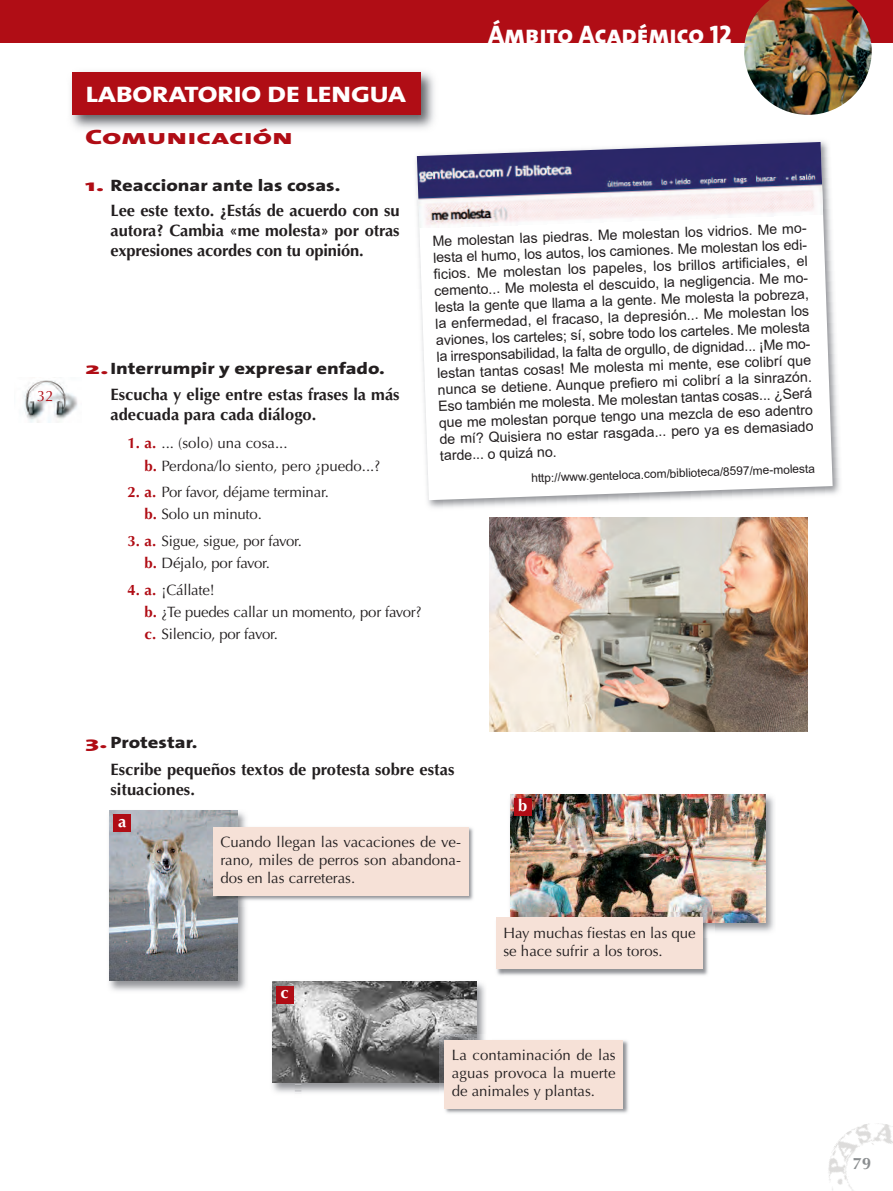
<style>
.page{position:relative;width:893px;height:1191px;background:#fff}
.page>*{position:absolute;margin:0;border:0;box-sizing:border-box;transform-origin:0 0}
.t1{font:25.5px "The Sans Extra Bold Caps";color:#fff}
.t2{font:800 22.5px "The Sans";color:#fff;scale:1.25 1}
.t3{font:21px "The Sans Extra Bold Caps";color:#b00d15;scale:1.5 1}
.t4{font:700 16.5px/19.8px "Optima LT Std";color:#231f20}
.t5{font:800 16.5px "The Sans";color:#231f20;scale:1.25 1}
.t6{font:700 16.5px "Optima LT Std";color:#fff}
.t7{font:700 16.5px "Optima LT Std";color:#8b8e90}
.t8{font:15px/22.2px "Optima LT Std";color:#231f20}
.t9{font:15px "Optima LT Std";color:#b00d15}
.t10{font:14.25px/16.5px "Arial";color:#231f20;text-align:justify}
.t11{font:12px "Arial";color:#231f20}
.s1{color:#b00d15}
.s2{font-weight:700;color:#b00d15}
</style>
<div class="page">
<img style="left:489px;top:518px;width:319px;height:213px">
<img style="left:828px;top:1123px;width:65px;height:68px">
<img style="left:71px;top:71px;width:363px;height:58px">
<div style="left:72px;top:72px;width:349px;height:43px;background:#b00d15"></div>
<img style="left:23px;top:380px;width:55px;height:42px">
<div style="left:0;top:0;width:893px;height:43px;background:#b00d15"></div>
<img style="left:744px;top:0;width:128px;height:115px">
<img style="left:415px;top:141px;width:425px;height:367px">
<svg style="left:417px;top:142px;width:416px;height:358px"></svg>
<img style="left:417px;top:142px;width:406px;height:86px">
<img style="left:109px;top:810px;width:137px;height:181px">
<img style="left:110px;top:810px;width:127px;height:170px">
<div style="left:114px;top:814px;width:17px;height:17px;background:#b00d15"></div>
<img style="left:208px;top:821px;width:265px;height:86px">
<div style="left:213px;top:827px;width:255px;height:68px;background:#f6e1d7"></div>
<img style="left:714px;top:794px;width:60px;height:138px">
<img style="left:510px;top:794px;width:255px;height:128px">
<div style="left:514px;top:799px;width:17px;height:17px;background:#b00d15"></div>
<img style="left:496px;top:912px;width:218px;height:64px">
<div style="left:496px;top:918px;width:207px;height:51px;background:#f6e1d7"></div>
<img style="left:272px;top:981px;width:213px;height:113px">
<img style="left:272px;top:981px;width:204px;height:101px">
<div style="left:276px;top:986px;width:17px;height:17px;background:#b00d15"></div>
<img style="left:439px;top:1034px;width:190px;height:79px">
<div style="left:444px;top:1040px;width:179px;height:68px;background:#f6e1d7"></div>
<p class="t9" style="left:37px;top:390px;width:18px">32</p>
<h1 class="t1" style="left:488px;top:25px;width:245px">Ámbito Académico 12</h1>
<h2 class="t2" style="left:86px;top:86px;width:258px">LABORATORIO DE LENGUA</h2>
<h3 class="t3" style="left:85px;top:130px;width:140px">Comunicación</h3>
<p class="t5" style="left:85px;top:179px;width:206px"><span class="s1">1.</span> Reaccionar ante las cosas.</p>
<p class="t4" style="left:111px;top:202px;width:291px;text-align:justify">Lee este texto. ¿Estás de acuerdo con su autora? Cambia «me molesta» por otras expresiones acordes con tu opinión.</p>
<p class="t5" style="left:85px;top:362px;width:241px"><span class="s1">2.</span>Interrumpir y expresar enfado.</p>
<p class="t4" style="left:111px;top:386px;width:291px">Escucha y elige entre estas frases la más adecuada para cada diálogo.</p>
<p class="t8" style="left:145px;top:433px;width:237px;text-indent:-17px"><span class="s2">1. a.</span> ... (solo) una cosa...<br><span class="s2">b.</span> Perdona/lo siento, pero ¿puedo...?</p>
<p class="t8" style="left:145px;top:482px;width:186px;text-indent:-17px"><span class="s2">2. a.</span> Por favor, déjame terminar. <span class="s2">b.</span> Solo un minuto.</p>
<p class="t8" style="left:145px;top:531px;width:159px;text-indent:-17px"><span class="s2">3. a.</span> Sigue, sigue, por favor. <span class="s2">b.</span> Déjalo, por favor.</p>
<p class="t8" style="left:145px;top:580px;width:278px;text-indent:-17px"><span class="s2">4. a.</span> ¡Cállate!<br><span class="s2">b.</span> ¿Te puedes callar un momento, por favor? <span class="s2">c.</span> Silencio, por favor.</p>
<p class="t10" style="left:432px;top:233px;width:376px;rotate:-2deg">Me molestan las piedras. Me molestan los vidrios. Me mo&shy;lesta el humo, los autos, los camiones. Me molestan los edi&shy;ficios. Me molestan los papeles, los brillos artificiales, el cemento... Me molesta el descuido, la negligencia. Me mo&shy;lesta la gente que llama a la gente. Me molesta la pobreza, la enfermedad, el fracaso, la depresión... Me molestan los aviones, los carteles; sí, sobre todo los carteles. Me molesta la irresponsabilidad, la falta de orgullo, de dignidad... ¡Me mo&shy;lestan tantas cosas! Me molesta mi mente, ese colibrí que nunca se detiene. Aunque prefiero mi colibrí a la sinrazón.<br>Eso también me molesta. Me molestan tantas cosas... ¿Será que me molestan porque tengo una mezcla de eso adentro de mí? Quisiera no estar rasgada... pero ya es demasiado tarde... o quizá no.</p>
<p class="t11" style="left:531px;top:471px;width:285px;rotate:-2deg">http://www.genteloca.com/biblioteca/8597/me-molesta</p>
<p class="t5" style="left:85px;top:736px;width:92px"><span class="s1">3.</span>Protestar.</p>
<p class="t4" style="left:111px;top:761px;width:345px">Escribe pequeños textos de protesta sobre estas situaciones.</p>
<p class="t6" style="left:118px;top:814px;width:10px">a</p>
<p class="t8" style="left:220px;top:834px;width:242px;line-height:18px;text-align:justify">Cuando llegan las vacaciones de ve&shy;rano, miles de perros son abandona&shy;dos en las carreteras.</p>
<p class="t6" style="left:281px;top:986px;width:10px">c</p>
<p class="t6" style="left:518px;top:799px;width:11px">b</p>
<p class="t8" style="left:503px;top:925px;width:194px;line-height:18px">Hay muchas fiestas en las que se hace sufrir a los toros.</p>
<p class="t8" style="left:452px;top:1047px;width:166px;line-height:18px;text-align:justify">La contaminación de las aguas provoca la muerte de animales y plantas.</p>
<p class="t7" style="left:853px;top:1156px;width:20px">79</p>
</div>
